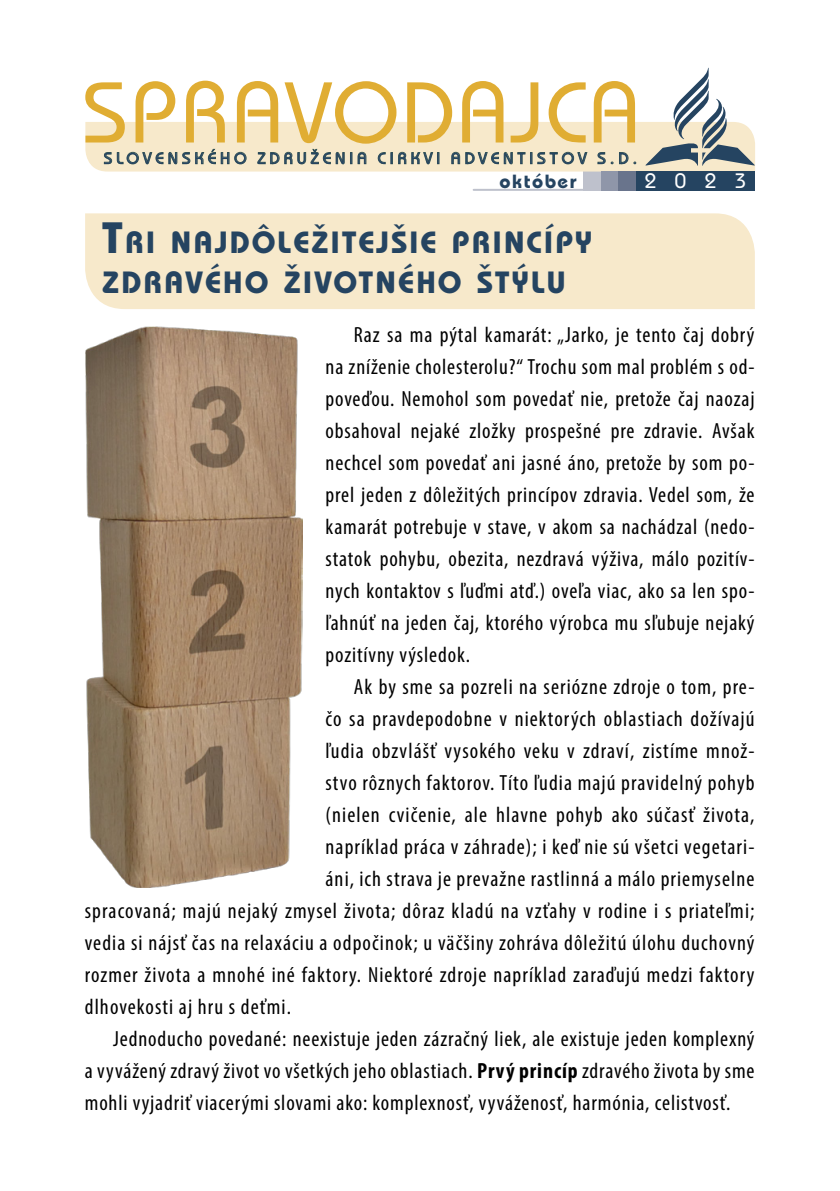
<style>
.page{position:relative;width:840px;height:1191px;background:#fff}
.page>*{position:absolute;margin:0;border:0;box-sizing:border-box;transform-origin:0 0}
.t1{font:500 90.4px "Bauhaus Itc TEE";letter-spacing:.005em;color:#e0ad33}
.t2{font:700 32.2px/40px "Bauhaus Itc TEE";letter-spacing:.055em;color:#254461}
.t3{font:condensed 22px/32px "Myriad Pro";letter-spacing:.05em;color:#000;text-align:justify}
.t4{font:500 22px "Bauhaus Itc TEE";color:#fff}
.t5{font:700 20px "Bauhaus Itc TEE";letter-spacing:.075em;color:#254461}
.t6{font:16px "ITC Bauhaus Md AT";letter-spacing:.26em;color:#254461}
.s1{font-size:46px}
.s2{font-weight:700}
</style>
<div class="page">
<div style="left:85px;top:213px;width:669px;height:96px;background:#f7e9cb"></div>
<div style="left:582px;top:171px;width:18px;height:20px;background:#bec1cc"></div>
<hr style="left:473px;top:189px;width:111px;height:2px;background:#bec1cc">
<div style="left:600px;top:171px;width:18px;height:20px;background:#8f96a9"></div>
<div style="left:618px;top:171px;width:136px;height:20px;background:#254461"></div>
<div style="left:618px;top:171px;width:17px;height:20px;background:#69748c"></div>
<svg style="left:85px;top:68px;width:669px;height:103px"></svg>
<img style="left:85px;top:326px;width:217px;height:561px">
<h1 class="t1" style="left:82px;top:59px;width:560px">SPRAVODAJCA</h1>
<p class="t5" style="left:499px;top:169px;width:78px">október</p>
<p class="t6" style="left:104px;top:149px;width:534px">SLOVENSKÉHO ZDRUŽENIA CIRKVI ADVENTISTOV S.D.</p>
<p class="t4" style="left:644px;top:168px;width:104px">2023</p>
<h2 class="t2" style="left:102px;top:222px;width:492px"><span class="s1">T</span>RI NAJDÔLEŽITEJŠIE PRINCÍPY<br>ZDRAVÉHO ŽIVOTNÉHO ŠTÝLU</h2>
<p class="t3" style="left:325px;top:318px;width:430px;text-indent:28px">Raz sa ma pýtal kamarát: „Jarko, je tento čaj dobrý na zníženie cholesterolu?“ Trochu som mal problém s od&shy;poveďou. Nemohol som povedať nie, pretože čaj naozaj obsahoval nejaké zložky prospešné pre zdravie. Avšak nechcel som povedať ani jasné áno, pretože by som po&shy;prel jeden z dôležitých princípov zdravia. Vedel som, že kamarát potrebuje v stave, v akom sa nachádzal (nedo&shy;statok pohybu, obezita, nezdravá výživa, málo pozitív&shy;nych kontaktov s ľuďmi atď.) oveľa viac, ako sa len spo&shy;ľahnúť na jeden čaj, ktorého výrobca mu sľubuje nejaký pozitívny výsledok.</p>
<p class="t3" style="left:354px;top:670px;width:402px">Ak by sme sa pozreli na seriózne zdroje o tom, pre-</p>
<p class="t3" style="left:325px;top:702px;width:430px">čo sa pravdepodobne v niektorých oblastiach dožívajú</p>
<p class="t3" style="left:325px;top:734px;width:430px">ľudia obzvlášť vysokého veku v zdraví, zistíme množ-</p>
<p class="t3" style="left:325px;top:766px;width:430px">stvo rôznych faktorov. Títo ľudia majú pravidelný pohyb</p>
<p class="t3" style="left:325px;top:798px;width:430px">(nielen cvičenie, ale hlavne pohyb ako súčasť života,</p>
<p class="t3" style="left:325px;top:830px;width:430px">napríklad práca v záhrade); i keď nie sú všetci vegetari-</p>
<p class="t3" style="left:325px;top:862px;width:430px">áni, ich strava je prevažne rastlinná a málo priemyselne</p>
<p class="t3" style="left:85px;top:894px;width:670px">spracovaná; majú nejaký zmysel života; dôraz kladú na vzťahy v rodine i s priateľmi;</p>
<p class="t3" style="left:85px;top:926px;width:670px">vedia si nájsť čas na relaxáciu a odpočinok; u väčšiny zohráva dôležitú úlohu duchovný</p>
<p class="t3" style="left:85px;top:958px;width:670px">rozmer života a mnohé iné faktory. Niektoré zdroje napríklad zaraďujú medzi faktory</p>
<p class="t3" style="left:85px;top:990px;width:207px">dlhovekosti aj hru s deťmi.</p>
<p class="t3" style="left:113px;top:1022px;width:642px">Jednoducho povedané: neexistuje jeden zázračný liek, ale existuje jeden komplexný</p>
<p class="t3" style="left:85px;top:1054px;width:671px">a vyvážený zdravý život vo všetkých jeho oblastiach. <span class="s2">Prvý princíp</span> zdravého života by sme</p>
<p class="t3" style="left:85px;top:1086px;width:647px">mohli vyjadriť viacerými slovami ako: komplexnosť, vyváženosť, harmónia, celistvosť.</p>
</div>
